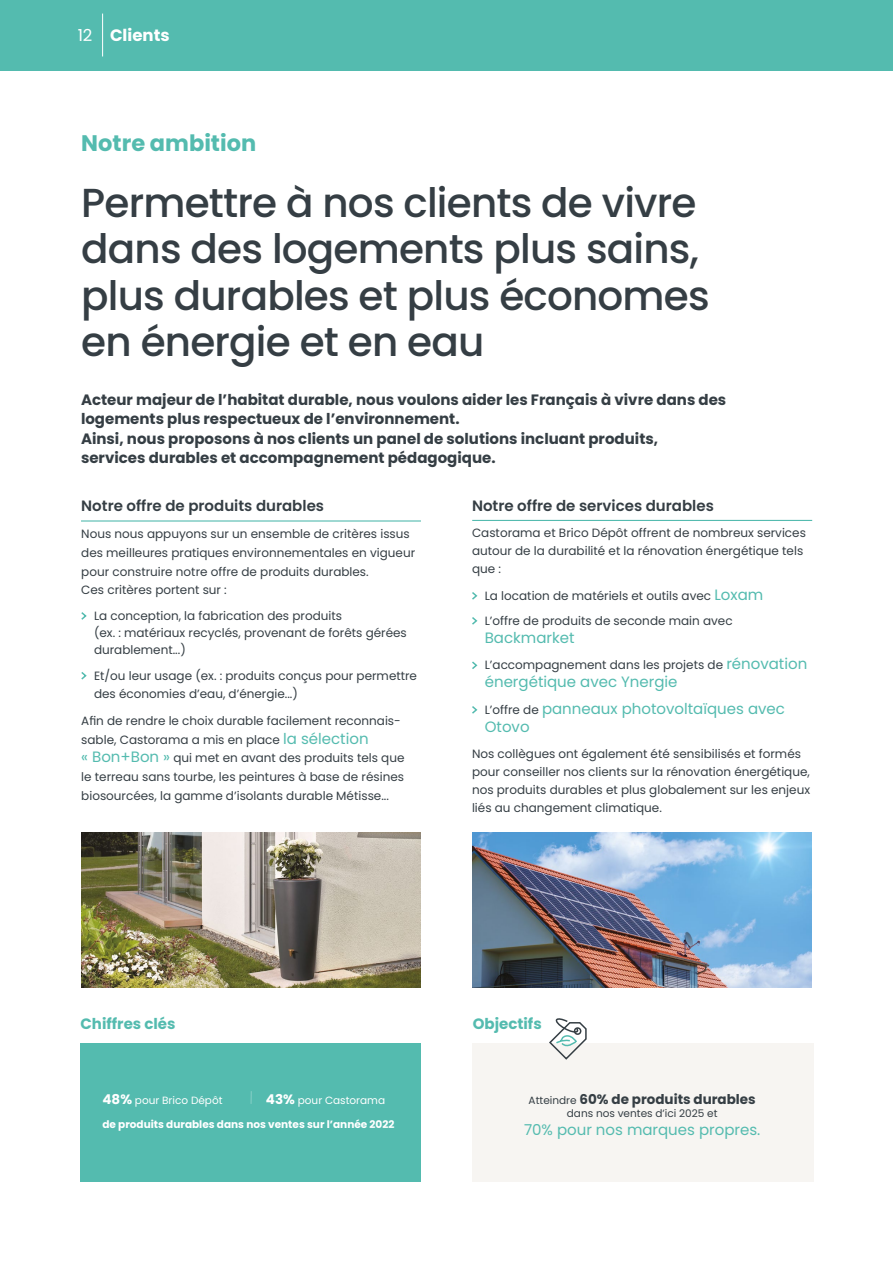
<style>
.page{position:relative;width:893px;height:1263px;background:#fff}
.page>*{position:absolute;margin:0;border:0;box-sizing:border-box;transform-origin:0 0}
.t1{font:500 40.5px/46.5px "Poppins";letter-spacing:-.02em;color:#353e44}
.t2{font:700 22.5px "Poppins";color:#54bbaf}
.t3{font:700 16.5px "Poppins";color:#fff}
.t4{font:700 15px/19.5px "Poppins";color:#353e44}
.t5{font:15px/18px "Poppins";color:#54bbaf}
.t6{font:600 15px "Poppins";color:#353e44}
.t7{font:700 15px "Poppins";color:#54bbaf}
.t8{font:700 13.5px "Poppins";color:#353e44}
.t9{font:12px/18.6px "Poppins";color:#353e44}
.t10{font:700 10.5px "Poppins";color:#fff}
.t11{font:10.5px "Poppins";color:#fff}
.t12{font:10.5px "Poppins";color:#353e44}
.s1{font-weight:400}
.s2{font-size:15px;color:#54bbaf}
.s3{font-size:12px;color:#353e44}
.s4{font-weight:700;font-size:13.5px}
.s5{font-weight:400;font-size:10.5px}
</style>
<div class="page">
<div style="left:0;top:0;width:893px;height:70px;background:#54bbaf"></div>
<svg style="left:81px;top:612px;width:6px;height:8px"></svg>
<svg style="left:81px;top:672px;width:6px;height:8px"></svg>
<hr style="left:81px;top:520px;width:340px;height:1px;background:#54bbaf">
<hr style="left:472px;top:520px;width:340px;height:1px;background:#54bbaf">
<div style="left:81px;top:1043px;width:340px;height:138px;background:#54bbaf"></div>
<svg style="left:251px;top:1091px;width:1px;height:13px"></svg>
<div style="left:472px;top:1043px;width:341px;height:138px;background:#f7f5f2"></div>
<svg style="left:549px;top:1018px;width:38px;height:42px"></svg>
<hr style="left:102px;top:14px;width:1px;height:43px;background:#fff">
<svg style="left:472px;top:592px;width:6px;height:8px"></svg>
<svg style="left:472px;top:617px;width:6px;height:8px"></svg>
<svg style="left:472px;top:661px;width:6px;height:8px"></svg>
<svg style="left:472px;top:706px;width:6px;height:8px"></svg>
<img style="left:81px;top:833px;width:340px;height:154px">
<img style="left:472px;top:833px;width:340px;height:154px">
<p class="t3" style="left:78px;top:25px;width:93px"><span class="s1">12</span> Clients</p>
<p class="t2" style="left:81px;top:130px;width:176px">Notre ambition</p>
<p class="t1" style="left:81px;top:180px;width:630px">Permettre à nos clients de vivre dans des logements plus sains, plus durables et plus économes en énergie et en eau</p>
<p class="t4" style="left:81px;top:390px;width:647px">Acteur majeur de l’habitat durable, nous voulons aider les Français à vivre dans des logements plus respectueux de l’environnement.<br>Ainsi, nous proposons à nos clients un panel de solutions incluant produits, services durables et accompagnement pédagogique.</p>
<p class="t6" style="left:81px;top:497px;width:244px">Notre offre de produits durables</p>
<p class="t9" style="left:81px;top:525px;width:335px">Nous nous appuyons sur un ensemble de critères issus des meilleures pratiques environnementales en vigueur pour construire notre offre de produits durables.<br>Ces critères portent sur :</p>
<p class="t9" style="left:94px;top:607px;width:314px;line-height:17.1px">La conception, la fabrication des produits<br>(ex. : matériaux recyclés, provenant de forêts gérées durablement...)</p>
<p class="t9" style="left:94px;top:666px;width:325px">Et/ou leur usage (ex. : produits conçus pour permettre des économies d’eau, d’énergie...)</p>
<p class="t9" style="left:81px;top:712px;width:325px">Afin de rendre le choix durable facilement reconnais&shy;sable, Castorama a mis en place <span class="s2">la sélection<br>« Bon+Bon »</span> qui met en avant des produits tels que le terreau sans tourbe, les peintures à base de résines biosourcées, la gamme d’isolants durable Métisse...</p>
<p class="t6" style="left:472px;top:497px;width:243px">Notre offre de services durables</p>
<p class="t9" style="left:472px;top:524px;width:335px;line-height:18px">Castorama et Brico Dépôt offrent de nombreux services autour de la durabilité et la rénovation énergétique tels que :</p>
<p class="t9" style="left:485px;top:586px;width:280px">La location de matériels et outils avec <span class="s2">Loxam</span></p>
<p class="t9" style="left:485px;top:611px;width:249px">L’offre de produits de seconde main avec</p>
<p class="t5" style="left:485px;top:628px;width:91px">Backmarket</p>
<p class="t9" style="left:485px;top:656px;width:324px">L’accompagnement dans les projets de <span class="s2">rénovation</span></p>
<p class="t5" style="left:485px;top:673px;width:194px">énergétique avec Ynergie</p>
<p class="t5" style="left:485px;top:699px;width:302px"><span class="s3">L’offre de</span> panneaux photovoltaïques avec<br>Otovo</p>
<p class="t9" style="left:472px;top:745px;width:340px;line-height:18px">Nos collègues ont également été sensibilisés et formés pour conseiller nos clients sur la rénovation énergétique, nos produits durables et plus globalement sur les enjeux liés au changement climatique.</p>
<p class="t7" style="left:80px;top:1015px;width:97px">Chiffres clés</p>
<p class="t7" style="left:473px;top:1015px;width:70px">Objectifs</p>
<p class="t11" style="left:102px;top:1094px;width:122px"><span class="s4">48%</span> pour Brico Dépôt</p>
<p class="t11" style="left:266px;top:1094px;width:121px"><span class="s4">43%</span> pour Castorama</p>
<p class="t10" style="left:102px;top:1118px;width:293px">de produits durables dans nos ventes sur l’année 2022</p>
<p class="t8" style="left:529px;top:1091px;width:229px"><span class="s5">Atteindre</span> 60% de produits durables</p>
<p class="t12" style="left:567px;top:1107px;width:152px">dans nos ventes d’ici 2025 et</p>
<p class="t5" style="left:524px;top:1121px;width:238px">70% pour nos marques propres.</p>
</div>
